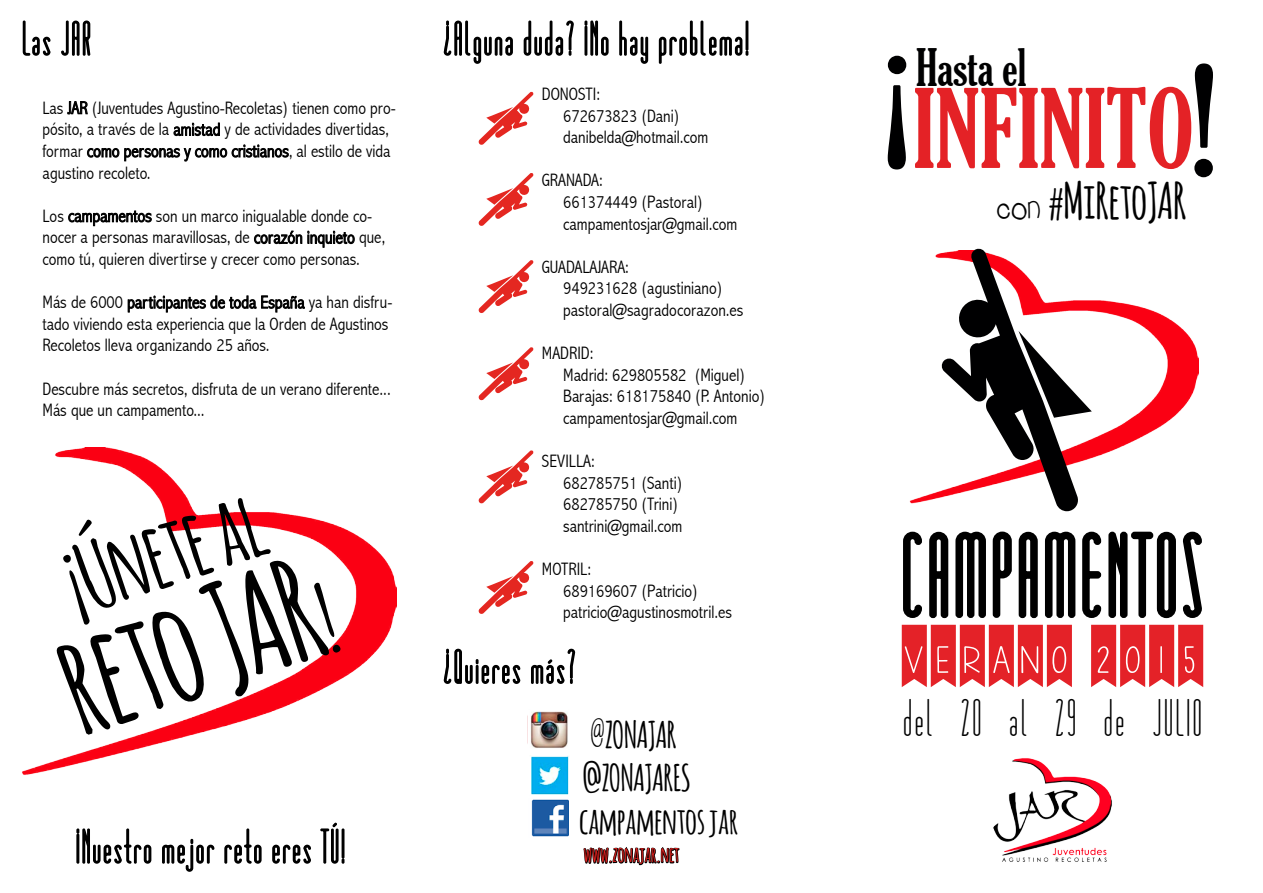
<style>
.page{position:relative;width:1263px;height:893px;background:#fff}
.page>*{position:absolute;margin:0;border:0;box-sizing:border-box;transform-origin:0 0}
.t1{font:extra-condensed 146.85px "Gloucester";color:#000001}
.t2{font:extra-condensed 105.45px "Gloucester";color:#e42226}
.t3{font:78px "KGA Little Swag";color:#e42228}
.t4{font:49.5px "Matchbook";color:#000}
.t5{font:700 49.5px "Amatic";color:#000}
.t6{font:extra-condensed 49.5px "Gloucester";color:#000001}
.t7{font:700 36px/43.2px "Amatic";color:#000}
.t8{font:700 21px "Amatic";color:#e4221f}
.t9{font:300 condensed 18px/21.6px "Abadi";color:#000}
.s1{font-family:"KG Somebody That I Usedto Know";font-weight:400}
.s2{font-family:"Standing On The Sun";font-weight:400;font-size:27px}
.s3{font-size:40.5px}
</style>
<div class="page">
<svg style="left:903px;top:531px;width:299px;height:88px"></svg>
<img style="left:993px;top:758px;width:119px;height:104px">
<img style="left:909px;top:253px;width:289px;height:259px">
<svg style="left:941px;top:248px;width:151px;height:263px"></svg>
<svg style="left:443px;top:20px;width:70px;height:44px"></svg>
<svg style="left:523px;top:20px;width:51px;height:36px"></svg>
<svg style="left:584px;top:20px;width:25px;height:36px"></svg>
<svg style="left:619px;top:20px;width:30px;height:44px"></svg>
<svg style="left:658px;top:20px;width:90px;height:44px"></svg>
<div style="left:745px;top:21px;width:3px;height:30px;border:2px solid #000"></div>
<svg style="left:478px;top:92px;width:56px;height:53px"></svg>
<svg style="left:478px;top:173px;width:56px;height:53px"></svg>
<svg style="left:478px;top:260px;width:56px;height:53px"></svg>
<svg style="left:478px;top:347px;width:56px;height:53px"></svg>
<svg style="left:478px;top:450px;width:56px;height:54px"></svg>
<svg style="left:478px;top:561px;width:56px;height:53px"></svg>
<img style="left:527px;top:711px;width:41px;height:37px">
<img style="left:530px;top:755px;width:39px;height:40px">
<img style="left:531px;top:799px;width:37px;height:38px">
<svg style="left:443px;top:648px;width:78px;height:36px"></svg>
<svg style="left:531px;top:648px;width:45px;height:36px"></svg>
<svg style="left:22px;top:20px;width:29px;height:36px"></svg>
<svg style="left:61px;top:20px;width:30px;height:36px"></svg>
<svg style="left:67px;top:101px;width:21px;height:14px"></svg>
<svg style="left:173px;top:123px;width:47px;height:13px"></svg>
<svg style="left:87px;top:145px;width:202px;height:17px"></svg>
<svg style="left:68px;top:210px;width:84px;height:16px"></svg>
<svg style="left:254px;top:231px;width:101px;height:17px"></svg>
<svg style="left:128px;top:295px;width:177px;height:18px"></svg>
<img style="left:22px;top:447px;width:375px;height:328px">
<svg style="left:56px;top:561px;width:285px;height:174px"></svg>
<svg style="left:63px;top:498px;width:208px;height:127px"></svg>
<svg style="left:76px;top:828px;width:76px;height:36px"></svg>
<svg style="left:162px;top:838px;width:53px;height:34px"></svg>
<svg style="left:224px;top:828px;width:38px;height:36px"></svg>
<svg style="left:272px;top:844px;width:39px;height:20px"></svg>
<svg style="left:320px;top:822px;width:24px;height:42px"></svg>
<div style="left:342px;top:828px;width:2px;height:30px;border:2px solid #000"></div>
<svg style="left:583px;top:847px;width:97px;height:19px"></svg>
<p class="t9" style="left:43px;top:97px;width:355px">Las JAR (Juventudes Agustino-Recoletas) tienen como pro&shy;pósito, a través de la amistad y de actividades divertidas, formar como personas y como cristianos, al estilo de vida agustino recoleto.</p>
<p class="t9" style="left:43px;top:205px;width:344px">Los campamentos son un marco inigualable donde co&shy;nocer a personas maravillosas, de corazón inquieto que, como tú, quieren divertirse y crecer como personas.</p>
<p class="t9" style="left:43px;top:291px;width:351px">Más de 6000 participantes de toda España ya han disfru&shy;tado viviendo esta experiencia que la Orden de Agustinos<br>Recoletos lleva organizando 25 años.</p>
<p class="t9" style="left:43px;top:378px;width:350px">Descubre más secretos, disfruta de un verano diferente...<br>Más que un campamento...</p>
<p class="t9" style="left:563px;top:83px;width:147px;text-indent:-21px">DONOSTI:<br>672673823 (Dani) danibelda@hotmail.com</p>
<p class="t9" style="left:563px;top:170px;width:176px;text-indent:-21px">GRANADA:<br>661374449 (Pastoral) campamentosjar@gmail.com</p>
<p class="t9" style="left:563px;top:256px;width:182px;text-indent:-21px">GUADALAJARA:<br>949231628 (agustiniano) pastoral@sagradocorazon.es</p>
<p class="t9" style="left:563px;top:342px;width:203px;text-indent:-21px">MADRID:<br>Madrid: 629805582 (Miguel)<br>Barajas: 618175840 (P. Antonio) campamentosjar@gmail.com</p>
<p class="t9" style="left:563px;top:450px;width:121px;text-indent:-21px">SEVILLA:<br>682785751 (Santi)<br>682785750 (Trini) santrini@gmail.com</p>
<p class="t9" style="left:563px;top:558px;width:170px;text-indent:-21px">MOTRIL:<br>689169607 (Patricio) patricio@agustinosmotril.es</p>
<h3 class="t7" style="left:579px;top:711px;width:160px"><span class="s1">@</span>ZONAJAR @ZONAJARES campamentos jar</h3>
<p class="t8" style="left:584px;top:840px;width:97px">www.zonajar.net</p>
<h3 class="t6" style="left:916px;top:39px;width:112px">Hasta el</h3>
<h2 class="t2" style="left:884px;top:69px;width:312px"><sup>¡</sup>INFINITO</h2>
<h1 class="t1" style="left:1217px;top:224px;width:29px;rotate:-180deg">¡</h1>
<h3 class="t5" style="left:997px;top:165px;width:191px"><span class="s2">con</span> <span class="s3">#</span>MiRetoJAR</h3>
<h3 class="t3" style="left:900px;top:623px;width:307px">VERANO 2015</h3>
<h3 class="t4" style="left:902px;top:692px;width:303px">del 20 al 29 de JULIO</h3>
</div>
